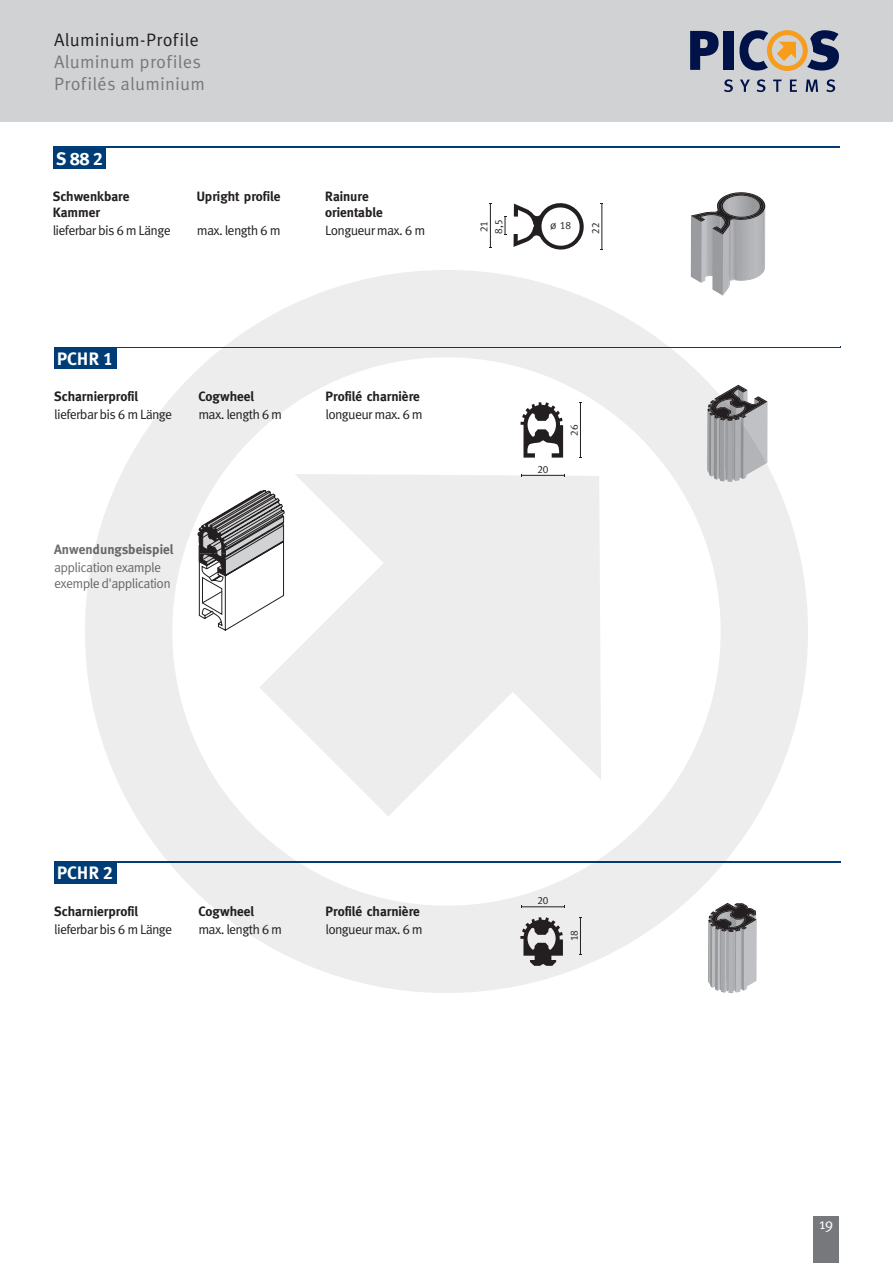
<style>
.page{position:relative;width:893px;height:1263px;background:#fff}
.page>*{position:absolute;margin:0;border:0;box-sizing:border-box;transform-origin:0 0}
.t1{font:18px/21.6px "Meta Pro";letter-spacing:.01em;color:#76787b}
.t2{font:18px "Meta Pro";letter-spacing:.01em;color:#231f20}
.t3{font:18px "Meta Plus Bold Caps";letter-spacing:-.01em;color:#fff}
.t4{font:15px "Meta";color:#fff}
.t5{font:13.5px "Meta Pro";letter-spacing:-.05em;color:#231f20}
.t6{font:700 13.5px/16.2px "Meta";color:#231f20}
.t7{font:13.5px/16.2px "Meta Pro";letter-spacing:-.05em;color:#6c6d70}
.t8{font:700 13.5px "Meta";color:#6c6d70}
.t9{font:10.5px/14.7px "Meta Caps";color:#231f20}
</style>
<div class="page">
<div style="left:813px;top:1216px;width:26px;height:47px;background:#76787b"></div>
<div style="left:0;top:0;width:893px;height:121px;background:#d1d2d4"></div>
<svg style="left:690px;top:31px;width:29px;height:39px"></svg>
<div style="left:723px;top:31px;width:10px;height:39px;background:#001247"></div>
<svg style="left:724px;top:79px;width:9px;height:13px"></svg>
<svg style="left:740px;top:80px;width:10px;height:12px"></svg>
<svg style="left:757px;top:79px;width:8px;height:13px"></svg>
<svg style="left:773px;top:80px;width:9px;height:12px"></svg>
<svg style="left:790px;top:80px;width:7px;height:12px"></svg>
<svg style="left:806px;top:80px;width:12px;height:12px"></svg>
<svg style="left:826px;top:79px;width:9px;height:13px"></svg>
<svg style="left:739px;top:30px;width:100px;height:41px"></svg>
<hr style="left:54px;top:347px;width:787px;height:1px;background:#003d76">
<div style="left:54px;top:347px;width:63px;height:22px;background:#003d76"></div>
<hr style="left:54px;top:861px;width:787px;height:1px;background:#003d76">
<div style="left:54px;top:862px;width:63px;height:21px;background:#003d76"></div>
<hr style="left:53px;top:147px;width:787px;height:1px;background:#003d76">
<div style="left:53px;top:147px;width:53px;height:22px;background:#003d76"></div>
<hr style="left:602px;top:203px;width:1px;height:47px;background:#231f20">
<svg style="left:504px;top:216px;width:2px;height:19px"></svg>
<hr style="left:490px;top:203px;width:1px;height:44px;background:#231f20">
<svg style="left:514px;top:203px;width:70px;height:47px"></svg>
<svg style="left:691px;top:192px;width:75px;height:78px;background:#a6a7a9"></svg>
<svg style="left:85px;top:270px;width:723px;height:723px"></svg>
<svg style="left:259px;top:474px;width:342px;height:342px;fill:#ededed"></svg>
<h1 class="t2" style="left:54px;top:29px;width:146px">Aluminium-Profile</h1>
<h1 class="t1" style="left:54px;top:51px;width:152px">Aluminum profiles<br>Profilés aluminium</h1>
<h1 class="t3" style="left:56px;top:148px;width:48px">S 88 2</h1>
<p class="t6" style="left:53px;top:188px;width:78px">Schwenkbare<br>Kammer</p>
<p class="t5" style="left:53px;top:222px;width:120px">lieferbar bis 6 m Länge</p>
<p class="t6" style="left:197px;top:188px;width:85px">Upright profile</p>
<p class="t5" style="left:197px;top:222px;width:85px">max. length 6 m</p>
<p class="t6" style="left:325px;top:188px;width:59px">Rainure orientable</p>
<p class="t5" style="left:325px;top:222px;width:102px">Longueur max. 6 m</p>
<h1 class="t3" style="left:57px;top:348px;width:57px">PCHR 1</h1>
<p class="t6" style="left:54px;top:388px;width:86px">Scharnierprofil</p>
<p class="t5" style="left:54px;top:406px;width:120px">lieferbar bis 6 m Länge</p>
<p class="t6" style="left:198px;top:388px;width:57px">Cogwheel</p>
<p class="t5" style="left:198px;top:406px;width:85px">max. length 6 m</p>
<p class="t6" style="left:325px;top:388px;width:96px">Profilé charnière</p>
<p class="t5" style="left:325px;top:406px;width:99px">longueur max. 6 m</p>
<p class="t8" style="left:54px;top:541px;width:121px">Anwendungsbeispiel</p>
<p class="t7" style="left:54px;top:559px;width:118px">application example exemple d'application</p>
<p class="t9" style="left:476px;top:234px;width:16px;rotate:-90deg">21<br>8,5</p>
<p class="t9" style="left:588px;top:234px;width:13px;rotate:-90deg">22</p>
<p class="t9" style="left:550px;top:218px;width:22px">ø 18</p>
<p class="t9" style="left:537px;top:462px;width:13px">20</p>
<p class="t9" style="left:567px;top:436px;width:13px;rotate:-90deg">26</p>
<h1 class="t3" style="left:57px;top:863px;width:57px">PCHR 2</h1>
<p class="t6" style="left:54px;top:903px;width:86px">Scharnierprofil</p>
<p class="t5" style="left:54px;top:920px;width:120px">lieferbar bis 6 m Länge</p>
<p class="t6" style="left:198px;top:903px;width:57px">Cogwheel</p>
<p class="t5" style="left:198px;top:920px;width:85px">max. length 6 m</p>
<p class="t6" style="left:325px;top:903px;width:96px">Profilé charnière</p>
<p class="t5" style="left:325px;top:920px;width:99px">longueur max. 6 m</p>
<p class="t9" style="left:537px;top:893px;width:13px">20</p>
<p class="t9" style="left:567px;top:941px;width:13px;rotate:-90deg">18</p>
<p class="t4" style="left:819px;top:1215px;width:16px">19</p>
</div>
